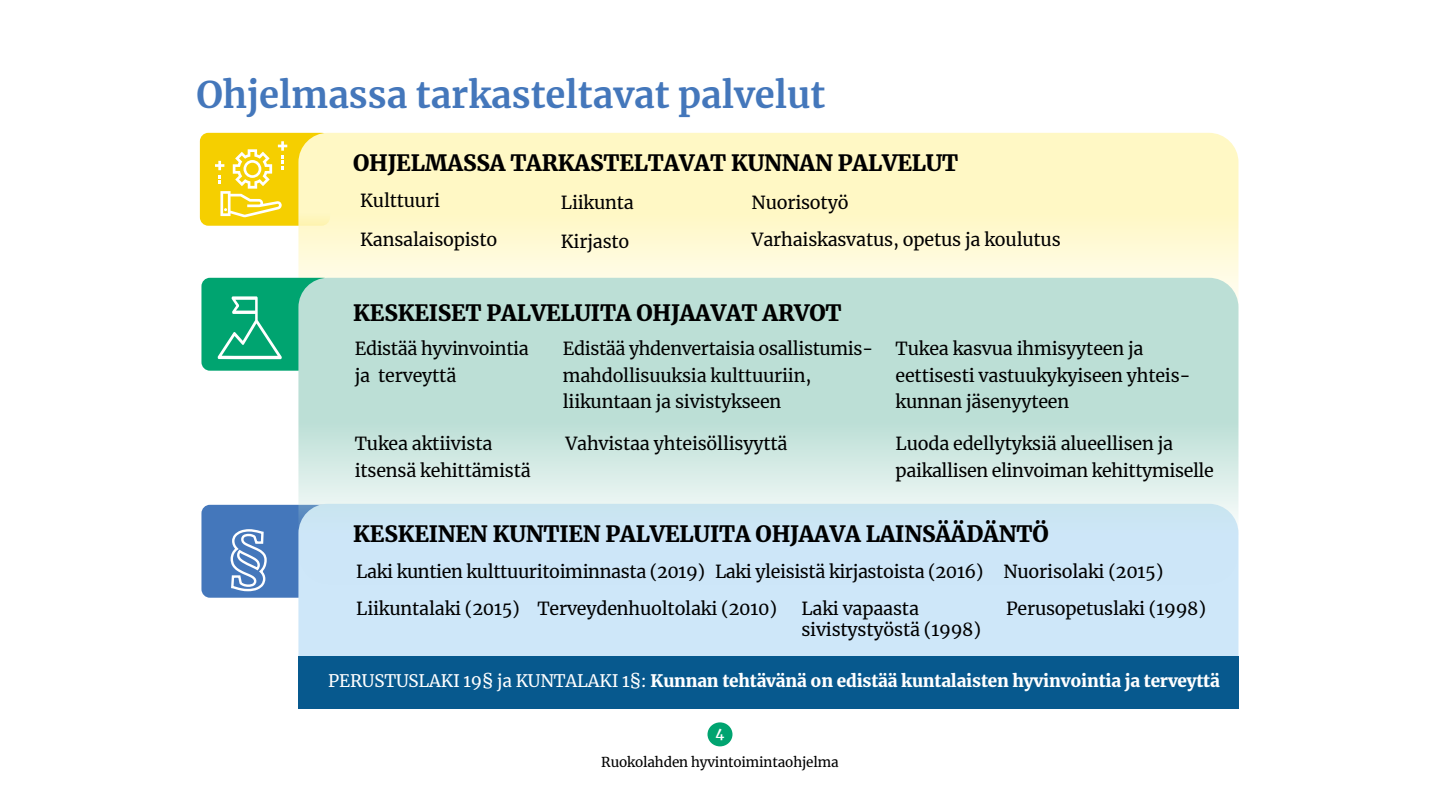
<style>
.page{position:relative;width:1440px;height:810px;background:#fff}
.page>*{position:absolute;margin:0;border:0;box-sizing:border-box;transform-origin:0 0}
.t1{font:700 36.38px "Merriweather";color:#47b}
.t2{font:900 22.27px "Merriweather";letter-spacing:-.01em;color:#000}
.t3{font:17.85px/26.7px "Merriweather";letter-spacing:-.01em;color:#000}
.t4{font:900 17.1px "Merriweather";letter-spacing:-.01em;color:#fff}
.t5{font:13.5px "Merriweather";letter-spacing:-.01em;color:#000}
.t6{font:700 13.5px "Merriweather";color:#fff}
.s1{font-weight:400}
</style>
<div class="page">
<div style="left:708px;top:722px;width:24px;height:24px;background:#00a470;border-radius:50%"></div>
<div style="left:200px;top:133px;width:130px;height:93px;background:#f5cf00;border-radius:8px"></div>
<svg style="left:298px;top:133px;width:940px;height:226px;background:#fef8cc"></svg>
<div style="left:201px;top:505px;width:131px;height:93px;background:#47b;border-radius:8px"></div>
<div style="left:298px;top:561px;width:940px;height:95px;background:#cee7f9"></div>
<div style="left:201px;top:278px;width:131px;height:93px;background:#00a470;border-radius:8px"></div>
<div style="left:298px;top:656px;width:940px;height:52px;background:#07598e"></div>
<svg style="left:298px;top:278px;width:940px;height:307px;background:#c6e3e2"></svg>
<svg style="left:230px;top:529px;width:37px;height:63px"></svg>
<svg style="left:218px;top:296px;width:64px;height:63px"></svg>
<svg style="left:215px;top:141px;width:72px;height:76px"></svg>
<h1 class="t1" style="left:196px;top:70px;width:631px">Ohjelmassa tarkasteltavat palvelut</h1>
<p class="t2" style="left:353px;top:147px;width:607px">OHJELMASSA TARKASTELTAVAT KUNNAN PALVELUT</p>
<p class="t3" style="left:561px;top:189px;width:74px">Liikunta</p>
<p class="t3" style="left:360px;top:187px;width:81px">Kulttuuri</p>
<p class="t3" style="left:752px;top:188px;width:98px">Nuorisotyö</p>
<p class="t3" style="left:360px;top:226px;width:139px">Kansalaisopisto</p>
<p class="t3" style="left:561px;top:227px;width:70px">Kirjasto</p>
<p class="t3" style="left:752px;top:226px;width:311px">Varhaiskasvatus, opetus ja koulutus</p>
<p class="t2" style="left:353px;top:297px;width:490px">KESKEISET PALVELUITA OHJAAVAT ARVOT</p>
<p class="t3" style="left:355px;top:335px;width:176px">Edistää hyvinvointia ja terveyttä</p>
<p class="t3" style="left:355px;top:430px;width:178px">Tukea aktiivista itsensä kehittämistä</p>
<p class="t3" style="left:563px;top:335px;width:312px">Edistää yhdenvertaisia osallistumis&shy;mahdollisuuksia kulttuuriin, liikuntaan ja sivistykseen</p>
<p class="t3" style="left:565px;top:430px;width:224px">Vahvistaa yhteisöllisyyttä</p>
<p class="t3" style="left:896px;top:335px;width:297px">Tukea kasvua ihmisyyteen ja eettisesti vastuukykyiseen yhteis&shy;kunnan jäsenyyteen</p>
<p class="t3" style="left:896px;top:430px;width:320px">Luoda edellytyksiä alueellisen ja paikallisen elinvoiman kehittymiselle</p>
<p class="t2" style="left:353px;top:519px;width:697px">KESKEINEN KUNTIEN PALVELUITA OHJAAVA LAINSÄÄDÄNTÖ</p>
<p class="t3" style="left:356px;top:558px;width:350px">Laki kuntien kulttuuritoiminnasta (2019)</p>
<p class="t3" style="left:715px;top:558px;width:270px">Laki yleisistä kirjastoista (2016)</p>
<p class="t3" style="left:1003px;top:558px;width:161px">Nuorisolaki (2015)</p>
<p class="t3" style="left:356px;top:594px;width:165px">Liikuntalaki (2015)</p>
<p class="t3" style="left:537px;top:594px;width:241px">Terveydenhuoltolaki (2010)</p>
<p class="t3" style="left:801px;top:597px;width:181px;line-height:21.8px">Laki vapaasta sivistystyöstä (1998)</p>
<p class="t3" style="left:1006px;top:594px;width:201px">Perusopetuslaki (1998)</p>
<p class="t4" style="left:328px;top:669px;width:893px"><span class="s1">PERUSTUSLAKI 19§ ja KUNTALAKI 1§:</span> Kunnan tehtävänä on edistää kuntalaisten hyvinvointia ja terveyttä</p>
<p class="t6" style="left:716px;top:724px;width:10px">4</p>
<p class="t5" style="left:601px;top:753px;width:239px">Ruokolahden hyvintoimintaohjelma</p>
</div>
